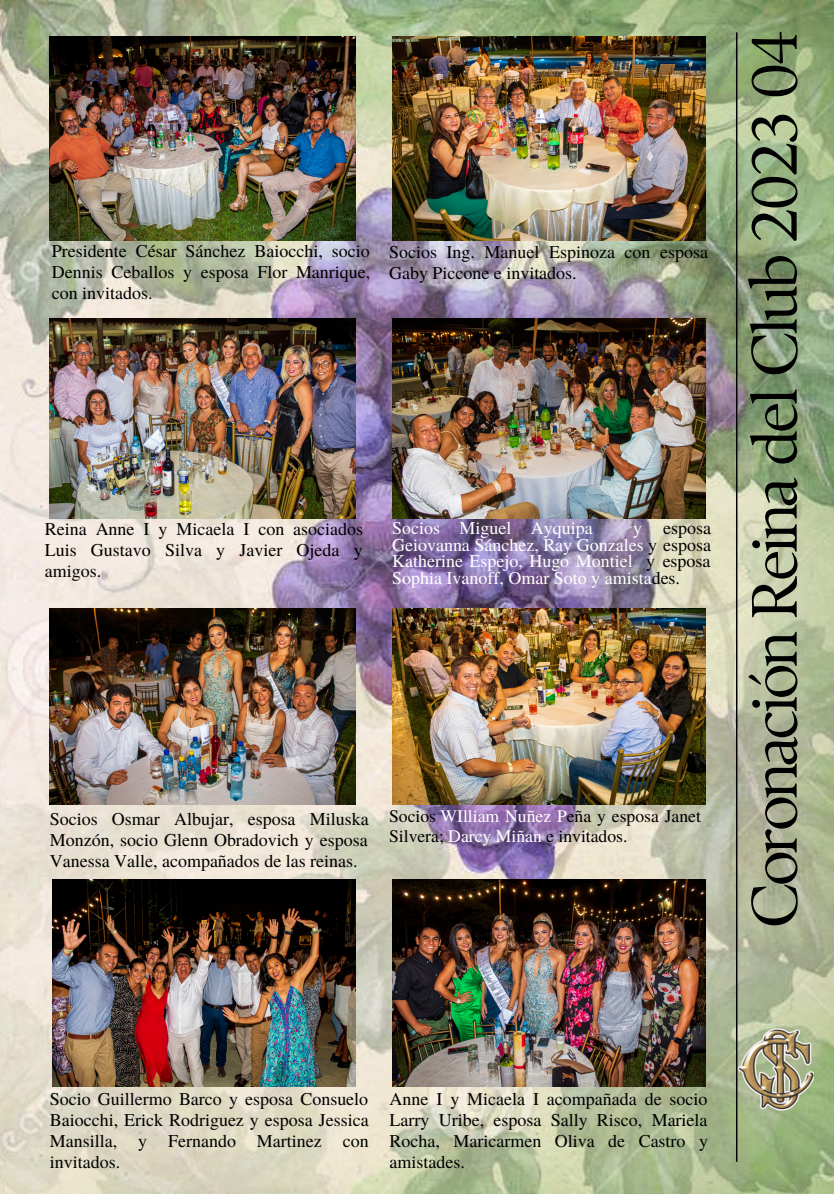
<style>
.page{position:relative;width:834px;height:1196px;background:#fff}
.page>*{position:absolute;margin:0;border:0;box-sizing:border-box;transform-origin:0 0}
.t1{font:63.8px "TY Serif D";letter-spacing:-.05em;color:#000}
.t2{font:18px/21px "Te X Gyre Termes";color:#000;text-align:justify}
.t3{font:18px/16.4px "Te X Gyre Termes";color:#fff;text-align:justify}
.t4{font:17.6px/20.6px "Te X Gyre Termes";color:#000}
.s1{color:#000}
.s2{color:#fff}
</style>
<div class="page">
<img style="left:0;top:0;width:834px;height:1193px">
<hr style="left:736px;top:32px;width:1px;height:1129px;background:#000">
<img style="left:738px;top:1028px;width:75px;height:82px">
<img style="left:392px;top:37px;width:313px;height:204px">
<img style="left:392px;top:608px;width:313px;height:196px">
<img style="left:392px;top:319px;width:313px;height:199px">
<img style="left:53px;top:879px;width:302px;height:207px">
<img style="left:50px;top:37px;width:305px;height:204px">
<img style="left:50px;top:319px;width:305px;height:199px">
<img style="left:50px;top:608px;width:305px;height:196px">
<img style="left:392px;top:879px;width:313px;height:207px">
<p class="t2" style="left:52px;top:240px;width:320px">Presidente César Sánchez Baiocchi, socio Dennis Ceballos y esposa Flor Manrique, con invitados.</p>
<p class="t2" style="left:389px;top:240px;width:320px">Socios Ing. Manuel Espinoza con esposa<br>Gaby Piccone e invitados.</p>
<p class="t2" style="left:45px;top:517px;width:320px">Reina Anne I y Micaela I con asociados Luis Gustavo Silva y Javier Ojeda y amigos.</p>
<p class="t3" style="left:392px;top:519px;width:202px">Socios Miguel Ayquipa</p>
<p class="t3" style="left:392px;top:519px;width:320px;text-indent:241px">y <span class="s1">esposa </span>Geiovanna Sánchez, Ray Gonzales <span class="s1">y esposa </span>Katherine Espejo, Hugo Montiel <span class="s1">y esposa </span>Sophia Ivanoff, Omar Soto y amista<span class="s1">des.</span></p>
<p class="t2" style="left:50px;top:807px;width:320px">Socios Osmar Albujar, esposa Miluska Monzón, socio Glenn Obradovich y esposa Vanessa Valle, acompañados de las reinas.</p>
<p class="t4" style="left:389px;top:804px;width:313px">Socios <span class="s2">WIlliam Nuñez P</span>eña y esposa Janet<br>Silvera; <span class="s2">Darcy Miñan</span> e invitados.</p>
<p class="t1" style="left:736px;top:928px;width:897px;rotate:-90deg">Coronación Reina del Club 2023 04</p>
<p class="t2" style="left:50px;top:1087px;width:320px">Socio Guillermo Barco y esposa Consuelo Baiocchi, Erick Rodriguez y esposa Jessica Mansilla, y Fernando Martinez con invitados.</p>
<p class="t2" style="left:390px;top:1087px;width:320px">Anne I y Micaela I acompañada de socio Larry Uribe, esposa Sally Risco, Mariela Rocha, Maricarmen Oliva de Castro y amistades.</p>
</div>
